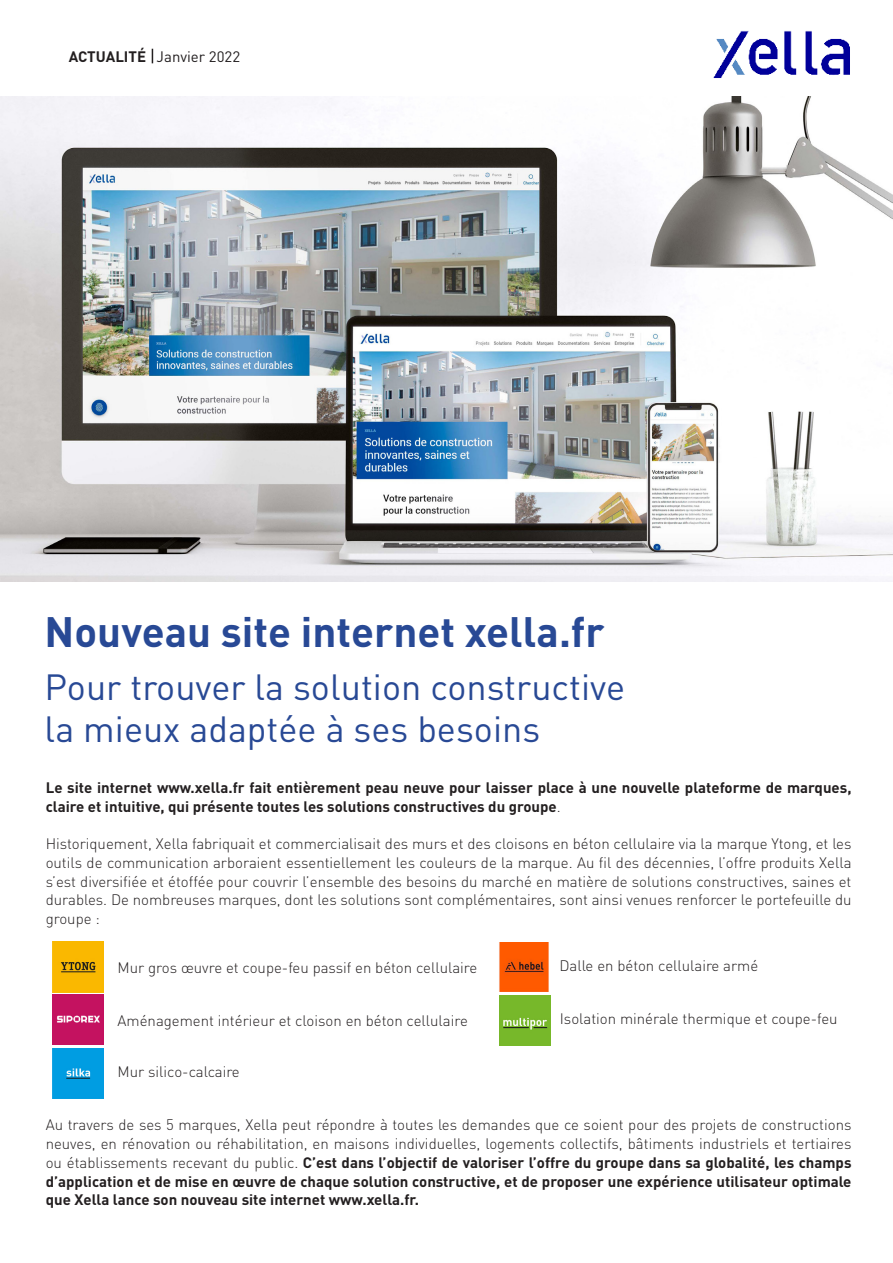
<style>
.page{position:relative;width:893px;height:1263px;background:#fff}
.page>*{position:absolute;margin:0;border:0;box-sizing:border-box;transform-origin:0 0}
.t1{font:700 42px "DIN";color:#284995}
.t2{font:36px "DIN";color:#284995}
.t3{font:300 15px/18.8px "DIN";color:#231f20;text-align:justify}
.t4{font:700 15px/18.8px "DIN";color:#231f20}
.t5{font:15px "DIN";color:#231f20}
.s1{font-weight:700}
.s2{font-weight:300}
</style>
<div class="page">
<img style="left:1px;top:97px;width:891px;height:484px">
<img style="left:713px;top:31px;width:137px;height:47px">
<svg style="left:152px;top:49px;width:1px;height:14px"></svg>
<img style="left:53px;top:942px;width:51px;height:50px">
<img style="left:53px;top:994px;width:50px;height:51px">
<img style="left:499px;top:943px;width:50px;height:48px">
<img style="left:53px;top:1048px;width:51px;height:50px">
<img style="left:500px;top:995px;width:50px;height:50px">
<p class="t5" style="left:69px;top:47px;width:173px"><span class="s1">ACTUALITÉ</span> Janvier 2022</p>
<p class="t1" style="left:45px;top:605px;width:561px">Nouveau site internet xella.fr</p>
<p class="t2" style="left:45px;top:664px;width:582px">Pour trouver la solution constructive</p>
<p class="t2" style="left:45px;top:706px;width:497px">la mieux adaptée à ses besoins</p>
<p class="t4" style="left:46px;top:777px;width:807px">Le site internet www.xella.fr fait entièrement peau neuve pour laisser place à une nouvelle plateforme de marques, claire et intuitive, qui présente toutes les solutions constructives du groupe<span class="s2">.</span></p>
<p class="t3" style="left:46px;top:834px;width:807px">Historiquement, Xella fabriquait et commercialisait des murs et des cloisons en béton cellulaire via la marque Ytong, et les outils de communication arboraient essentiellement les couleurs de la marque. Au fil des décennies, l’offre produits Xella s’est diversifiée et étoffée pour couvrir l’ensemble des besoins du marché en matière de solutions constructives, saines et durables. De nombreuses marques, dont les solutions sont complémentaires, sont ainsi venues renforcer le portefeuille du groupe :</p>
<p class="t3" style="left:118px;top:958px;width:361px">Mur gros œuvre et coupe-feu passif en béton cellulaire</p>
<p class="t3" style="left:118px;top:1011px;width:352px">Aménagement intérieur et cloison en béton cellulaire</p>
<p class="t3" style="left:118px;top:1062px;width:124px">Mur silico-calcaire</p>
<p class="t3" style="left:559px;top:956px;width:200px">Dalle en béton cellulaire armé</p>
<p class="t3" style="left:560px;top:1009px;width:279px">Isolation minérale thermique et coupe-feu</p>
<p class="t3" style="left:46px;top:1115px;width:807px">Au travers de ses 5 marques, Xella peut répondre à toutes les demandes que ce soient pour des projets de constructions neuves, en rénovation ou réhabilitation, en maisons individuelles, logements collectifs, bâtiments industriels et tertiaires ou établissements recevant du public. <span class="s1">C’est dans l’objectif de valoriser l’offre du groupe dans sa globalité, les champs d’application et de mise en œuvre de chaque solution constructive, et de proposer une expérience utilisateur optimale que Xella lance son nouveau site internet www.xella.fr.</span></p>
</div>
